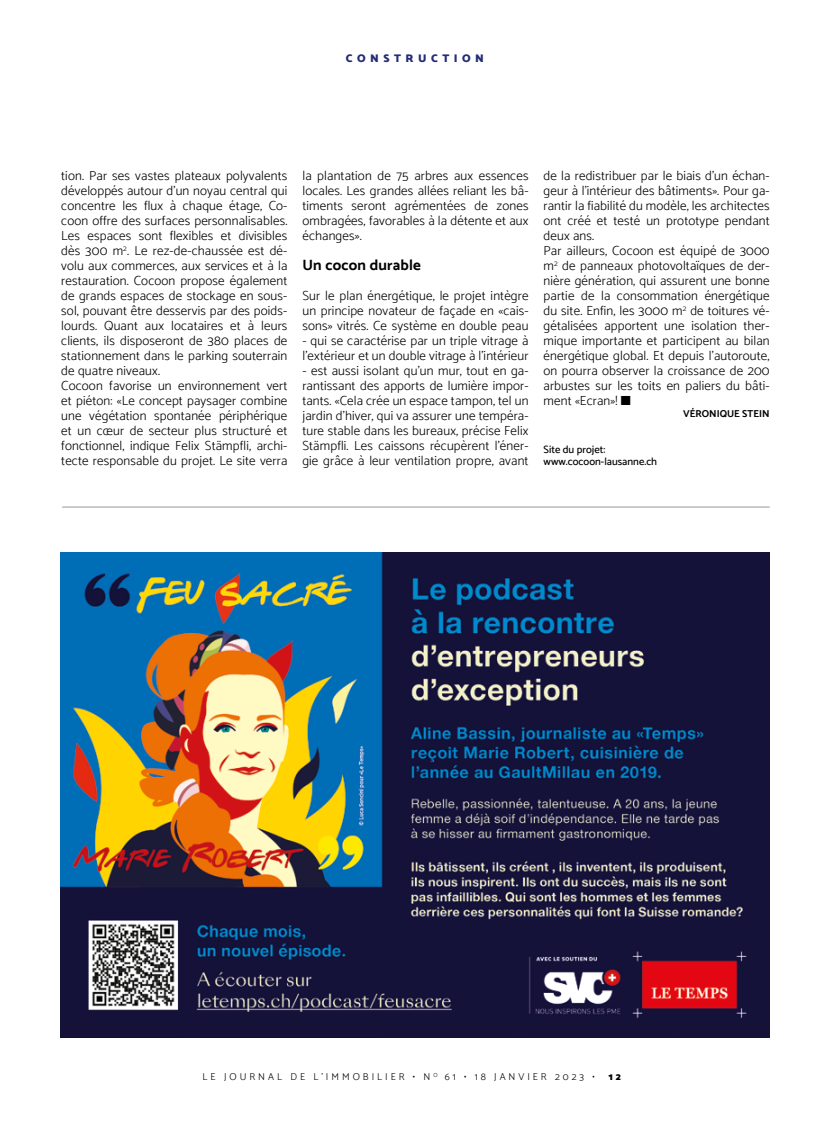
<style>
.page{position:relative;width:830px;height:1134px;background:#fff}
.page>*{position:absolute;margin:0;border:0;box-sizing:border-box;transform-origin:0 0}
.t1{font:700 15px "Catamaran";letter-spacing:.01em;color:#000}
.t2{font:300 13.12px/15px "Catamaran";letter-spacing:.01em;color:#000}
.t3{font:900 11.25px "Catamaran";letter-spacing:.4em;color:#232c77}
.t4{font:500 10.62px/11.9px "Catamaran";color:#000}
.t5{font:300 10px "Catamaran";letter-spacing:.3em;color:#000}
.t6{font:700 10px "Catamaran";color:#000}
.t7{font:900 10px "Catamaran";color:#000}
</style>
<div class="page">
<hr style="left:62px;top:507px;width:707px;height:1px;background:#979696">
<img style="left:60px;top:552px;width:709px;height:486px">
<p class="t3" style="left:346px;top:51px;width:139px">CONSTRUCTION</p>
<p class="t2" style="left:61px;top:168px;width:227px">tion. Par ses vastes plateaux polyvalents développés autour d’un noyau central qui concentre les flux à chaque étage, Co&shy;coon offre des surfaces personnalisables.<br>Les espaces sont flexibles et divisibles dès 300 m<sup>2</sup>. Le rez-de-chaussée est dé&shy;volu aux commerces, aux services et à la restauration. Cocoon propose également de grands espaces de stockage en sous&shy;sol, pouvant être desservis par des poids&shy;lourds. Quant aux locataires et à leurs clients, ils disposeront de 380 places de stationnement dans le parking souterrain de quatre niveaux.<br>Cocoon favorise un environnement vert et piéton: «Le concept paysager combine une végétation spontanée périphérique et un cœur de secteur plus structuré et fonctionnel, indique Felix Stämpfli, archi&shy;tecte responsable du projet. Le site verra</p>
<p class="t2" style="left:302px;top:168px;width:227px;text-align:justify">la plantation de 75 arbres aux essences locales. Les grandes allées reliant les bâ&shy;timents seront agrémentées de zones ombragées, favorables à la détente et aux échanges».</p>
<p class="t1" style="left:302px;top:256px;width:120px">Un cocon durable</p>
<p class="t2" style="left:302px;top:288px;width:227px;text-align:justify">Sur le plan énergétique, le projet intègre un principe novateur de façade en «cais&shy;sons» vitrés. Ce système en double peau</p>
<p class="t2" style="left:302px;top:333px;width:227px">- qui se caractérise par un triple vitrage à l’extérieur et un double vitrage à l’intérieur</p>
<p class="t2" style="left:302px;top:363px;width:227px;text-align:justify">- est aussi isolant qu’un mur, tout en ga&shy;rantissant des apports de lumière impor&shy;tants. «Cela crée un espace tampon, tel un jardin d’hiver, qui va assurer une tempéra&shy;ture stable dans les bureaux, précise Felix Stämpfli. Les caissons récupèrent l’éner&shy;gie grâce à leur ventilation propre, avant</p>
<p class="t2" style="left:543px;top:168px;width:227px">de la redistribuer par le biais d’un échan&shy;geur à l’intérieur des bâtiments». Pour ga&shy;rantir la fiabilité du modèle, les architectes ont créé et testé un prototype pendant deux ans.<br>Par ailleurs, Cocoon est équipé de 3000 m<sup>2</sup> de panneaux photovoltaïques de der&shy;nière génération, qui assurent une bonne partie de la consommation énergétique du site. Enfin, les 3000 m<sup>2</sup> de toitures vé&shy;gétalisées apportent une isolation ther&shy;mique importante et participent au bilan énergétique global. Et depuis l’autoroute, on pourra observer la croissance de 200 arbustes sur les toits en paliers du bâti&shy;ment «Ecran»! ■</p>
<p class="t6" style="left:682px;top:408px;width:88px">VÉRONIQUE STEIN</p>
<p class="t4" style="left:543px;top:443px;width:115px">Site du projet: www.cocoon-lausanne.ch</p>
<p class="t5" style="left:202px;top:1071px;width:393px">LE JOURNAL DE L’IMMOBILIER • N <sup>O</sup> 61 • 18 JANVIER 2023 •</p>
<p class="t7" style="left:608px;top:1071px;width:14px">1 2</p>
</div>
